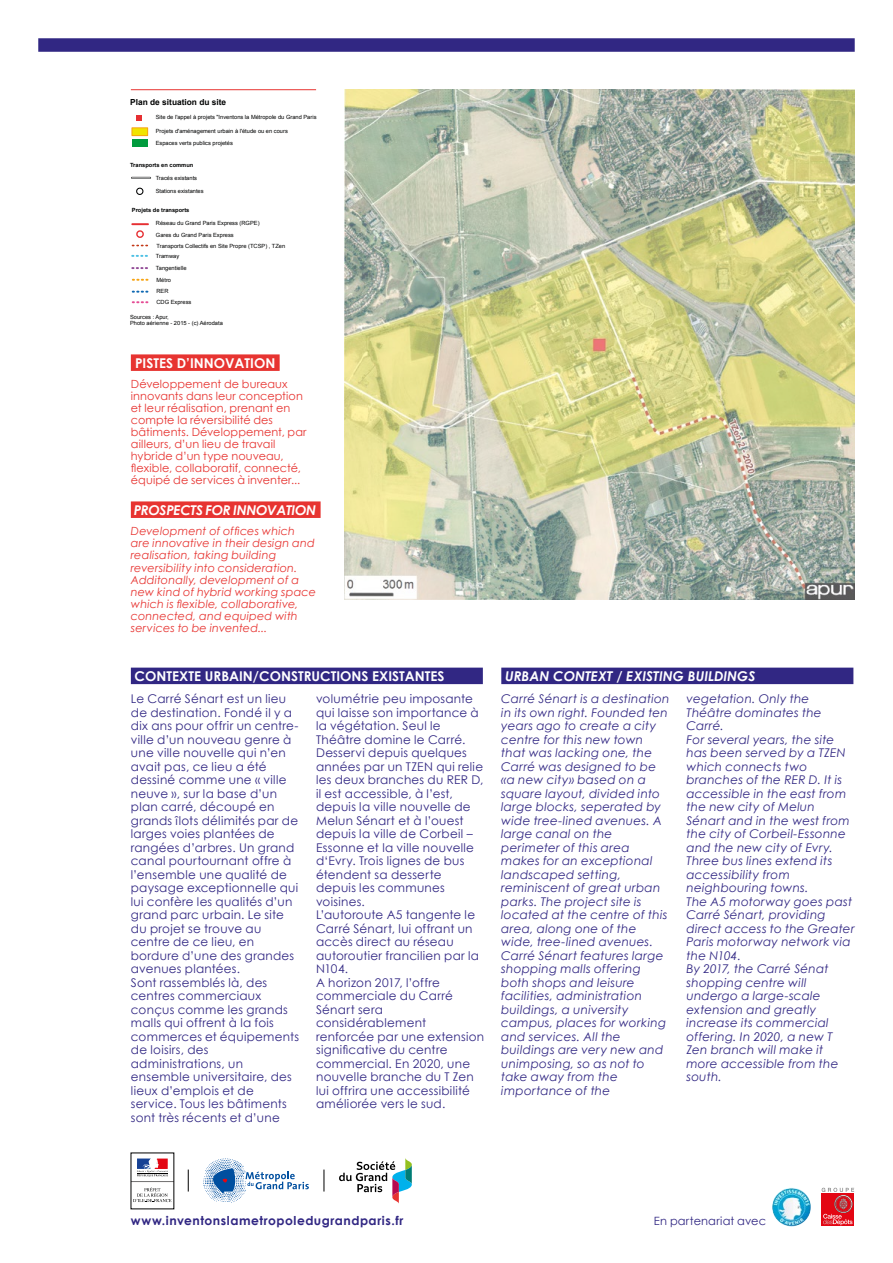
<style>
.page{position:relative;width:893px;height:1263px;background:#fff}
.page>*{position:absolute;margin:0;border:0;box-sizing:border-box;transform-origin:0 0}
.t1{font:700 13.5px "Century Gothic";color:#fff}
.t2{font:italic 700 13.5px "Century Gothic";color:#fff}
.t3{font:italic 700 13.5px "Century Gothic";letter-spacing:-.02em;color:#fff}
.t4{font:700 12.3px "Century Gothic";letter-spacing:.04em;color:#312783}
.t5{font:12px/13.5px "Century Gothic";letter-spacing:.02em;color:#312783}
.t6{font:italic 12px/13.5px "Century Gothic";letter-spacing:.02em;color:#312783}
.t7{font:11.4px "Century Gothic";letter-spacing:.01em;color:#312783}
.t8{font:italic 11.25px/12px "Century Gothic";letter-spacing:.01em;color:#e73431}
.t9{font:11.25px/12px "Century Gothic";letter-spacing:.01em;color:#e73431}
.t10{font:700 8.4px "Arial";color:#010202}
.t11{font:5.7px/6.4px "Arial";color:#010202}
.t12{font:700 5.7px "Arial";color:#010202}
</style>
<div class="page">
<div style="left:38px;top:38px;width:817px;height:14px;background:#312783"></div>
<img style="left:344px;top:89px;width:511px;height:511px">
<hr style="left:131px;top:89px;width:185px;height:1px;background:#e73431">
<svg style="left:188px;top:1169px;width:1px;height:22px"></svg>
<svg style="left:324px;top:1169px;width:1px;height:22px"></svg>
<svg style="left:203px;top:1158px;width:106px;height:45px"></svg>
<svg style="left:339px;top:1158px;width:73px;height:45px"></svg>
<div style="left:131px;top:668px;width:352px;height:16px;background:#312783"></div>
<div style="left:131px;top:354px;width:149px;height:17px;background:#e73431"></div>
<div style="left:131px;top:501px;width:190px;height:17px;background:#e73431"></div>
<hr style="left:131px;top:1181px;width:43px;height:1px;background:#706f6f">
<svg style="left:137px;top:1158px;width:31px;height:19px"></svg>
<svg style="left:133px;top:1187px;width:38px;height:15px"></svg>
<svg style="left:136px;top:115px;width:6px;height:5px"></svg>
<div style="left:132px;top:139px;width:16px;height:8px;background:#009b3e"></div>
<svg style="left:133px;top:291px;width:15px;height:2px"></svg>
<svg style="left:133px;top:301px;width:15px;height:2px"></svg>
<div style="left:132px;top:128px;width:16px;height:8px;background:#f1e400"></div>
<div style="left:132px;top:128px;width:16px;height:8px;border:1px solid #f7a412"></div>
<svg style="left:133px;top:279px;width:15px;height:2px"></svg>
<svg style="left:132px;top:255px;width:16px;height:2px"></svg>
<svg style="left:132px;top:267px;width:16px;height:2px"></svg>
<svg style="left:132px;top:245px;width:16px;height:1px"></svg>
<svg style="left:136px;top:188px;width:8px;height:7px"></svg>
<svg style="left:132px;top:177px;width:19px;height:2px"></svg>
<svg style="left:132px;top:223px;width:16px;height:15px"></svg>
<div style="left:822px;top:1193px;width:32px;height:33px;background:#e30613"></div>
<svg style="left:822px;top:1188px;width:32px;height:37px"></svg>
<img style="left:772px;top:1187px;width:39px;height:39px;border-radius:19px">
<div style="left:501px;top:668px;width:352px;height:16px;background:#312783"></div>
<p class="t10" style="left:130px;top:96px;width:98px">Plan de situation du site</p>
<p class="t11" style="left:156px;top:114px;width:162px">Site de l'appel à projets "Inventons la Métropole du Grand Paris</p>
<p class="t11" style="left:156px;top:128px;width:134px">Projets d'aménagement urbain à l'étude ou en cours</p>
<p class="t12" style="left:130px;top:162px;width:65px">Transports en commun</p>
<p class="t11" style="left:156px;top:172px;width:50px;line-height:12.3px">Tracés existants<br>Stations existantes</p>
<p class="t12" style="left:132px;top:206px;width:59px">Projets de transports</p>
<p class="t11" style="left:156px;top:232px;width:79px">Gares du Grand Paris Express</p>
<p class="t11" style="left:156px;top:140px;width:79px">Espaces verts publics projetés</p>
<p class="t11" style="left:156px;top:220px;width:105px">Réseau du Grand Paris Express (RGPE)</p>
<p class="t11" style="left:157px;top:242px;width:130px">Transports Collectifs en Site Propre (TCSP) , TZen</p>
<p class="t11" style="left:156px;top:265px;width:32px">Tangentielle</p>
<p class="t11" style="left:156px;top:252px;width:25px">Tramway</p>
<p class="t11" style="left:156px;top:274px;width:16px;line-height:11.4px">Métro<br>RER</p>
<p class="t11" style="left:156px;top:299px;width:36px">CDG Express</p>
<p class="t11" style="left:130px;top:314px;width:94px">Sources : Apur,<br>Photo aérienne - 2015 - (c) Aérodata</p>
<p class="t1" style="left:135px;top:355px;width:142px">PISTES D’INNOVATION</p>
<p class="t9" style="left:131px;top:378px;width:177px">Développement de bureaux innovants dans leur conception et leur réalisation, prenant en compte la réversibilité des bâtiments. Développement, par ailleurs, d’un lieu de travail hybride d’un type nouveau, flexible, collaboratif, connecté, équipé de services à inventer...</p>
<p class="t3" style="left:134px;top:501px;width:184px">PROSPECTS FOR INNOVATION</p>
<p class="t8" style="left:131px;top:525px;width:187px">Development of offices which are innovative in their design and realisation, taking building reversibility into consideration.<br>Additonally, development of a new kind of hybrid working space which is flexible, collaborative, connected, and equiped with services to be invented...</p>
<p class="t1" style="left:135px;top:668px;width:311px">CONTEXTE URBAIN/CONSTRUCTIONS EXISTANTES</p>
<p class="t5" style="left:131px;top:692px;width:170px">Le Carré Sénart est un lieu de destination. Fondé il y a dix ans pour offrir un centre&shy;ville d’un nouveau genre à une ville nouvelle qui n’en avait pas, ce lieu a été dessiné comme une « ville neuve », sur la base d’un plan carré, découpé en grands îlots délimités par de larges voies plantées de rangées d’arbres. Un grand canal pourtournant offre à l’ensemble une qualité de paysage exceptionnelle qui lui confère les qualités d’un grand parc urbain. Le site du projet se trouve au centre de ce lieu, en bordure d’une des grandes avenues plantées.<br>Sont rassemblés là, des centres commerciaux conçus comme les grands malls qui offrent à la fois commerces et équipements de loisirs, des administrations, un ensemble universitaire, des lieux d’emplois et de service. Tous les bâtiments sont très récents et d’une</p>
<p class="t5" style="left:316px;top:692px;width:170px">volumétrie peu imposante qui laisse son importance à la végétation. Seul le<br>Théâtre domine le Carré.<br>Desservi depuis quelques années par un TZEN qui relie les deux branches du RER D, il est accessible, à l’est, depuis la ville nouvelle de<br>Melun Sénart et à l’ouest depuis la ville de Corbeil –<br>Essonne et la ville nouvelle d‘Evry. Trois lignes de bus étendent sa desserte depuis les communes voisines.<br>L’autoroute A5 tangente le<br>Carré Sénart, lui offrant un accès direct au réseau autoroutier francilien par la<br>N104.<br>A horizon 2017, l’offre commerciale du Carré<br>Sénart sera considérablement renforcée par une extension significative du centre commercial. En 2020, une nouvelle branche du T Zen lui offrira une accessibilité améliorée vers le sud.</p>
<p class="t2" style="left:505px;top:667px;width:252px">URBAN CONTEXT / EXISTING BUILDINGS</p>
<p class="t6" style="left:501px;top:692px;width:170px">Carré Sénart is a destination in its own right. Founded ten years ago to create a city centre for this new town that was lacking one, the<br>Carré was designed to be «a new city» based on a square layout, divided into large blocks, seperated by wide tree-lined avenues. A large canal on the perimeter of this area makes for an exceptional landscaped setting, reminiscent of great urban parks. The project site is located at the centre of this area, along one of the wide, tree-lined avenues.<br>Carré Sénart features large shopping malls offering both shops and leisure facilities, administration buildings, a university campus, places for working and services. All the buildings are very new and unimposing, so as not to take away from the importance of the</p>
<p class="t6" style="left:686px;top:692px;width:170px">vegetation. Only the<br>Théâtre dominates the<br>Carré.<br>For several years, the site has been served by a TZEN which connects two branches of the RER D. It is accessible in the east from the new city of Melun<br>Sénart and in the west from the city of Corbeil-Essonne and the new city of Evry.<br>Three bus lines extend its accessibility from neighbouring towns.<br>The A5 motorway goes past<br>Carré Sénart, providing direct access to the Greater<br>Paris motorway network via the N104.<br>By 2017, the Carré Sénat shopping centre will undergo a large-scale extension and greatly increase its commercial offering. In 2020, a new T<br>Zen branch will make it more accessible from the south.</p>
<p class="t4" style="left:131px;top:1213px;width:274px">www.inventonslametropoledugrandparis.fr</p>
<p class="t7" style="left:654px;top:1213px;width:114px">En partenariat avec</p>
</div>
